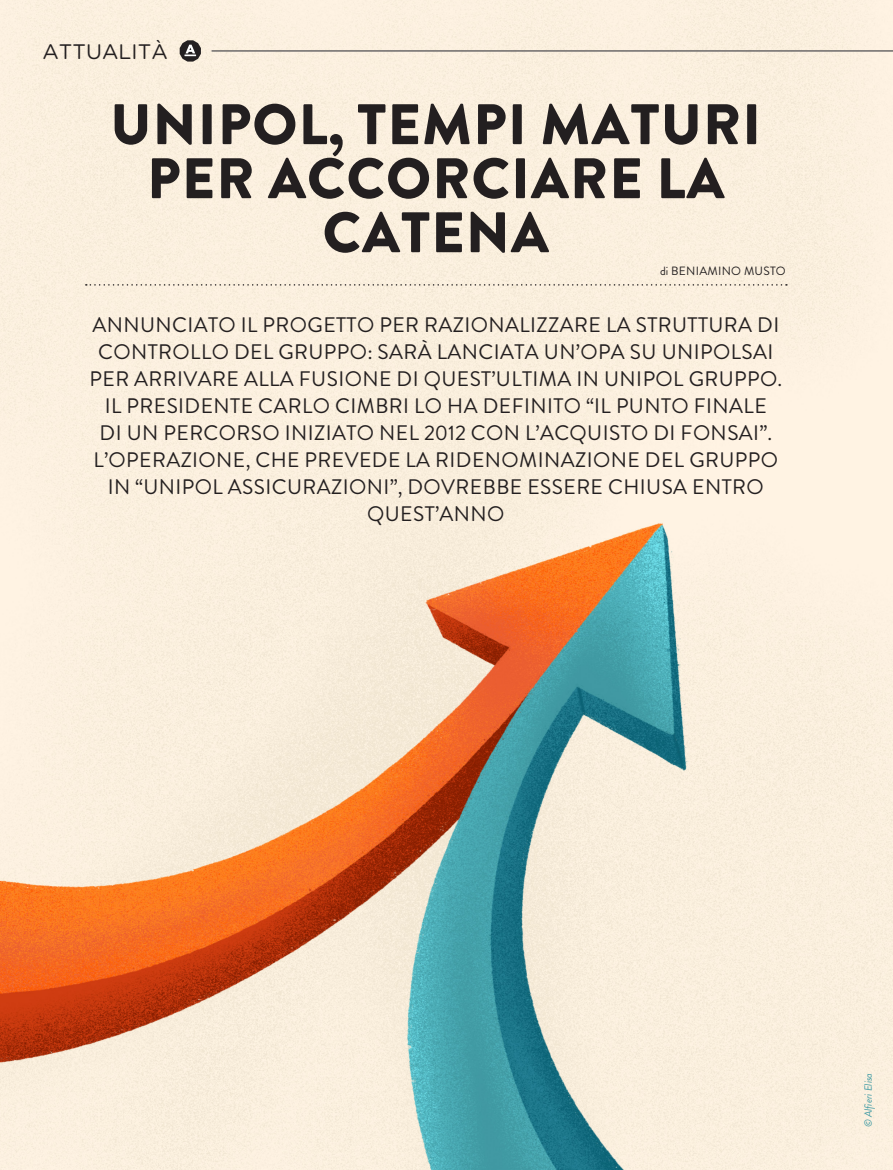
<style>
.page{position:relative;width:893px;height:1170px;background:#fff}
.page>*{position:absolute;margin:0;border:0;box-sizing:border-box;transform-origin:0 0}
.t1{font:900 57px/54px "Brandon Grotesque";letter-spacing:.02em;color:#231f20;text-align:center}
.t2{font:21px/27px "Brandon Grotesque";letter-spacing:.02em;color:#231f20;text-align:center}
.t3{font:21px "Gotham Rounded";color:#231f20}
.t4{font:12px "Brandon Grotesque";letter-spacing:.02em;color:#231f20}
.t5{font:italic 10.5px "Brandon Grotesque";color:#419ba4}
</style>
<div class="page">
<img style="left:0;top:0;width:893px;height:1169px">
<svg style="left:86px;top:284px;width:701px;height:1px"></svg>
<svg style="left:180px;top:40px;width:21px;height:22px"></svg>
<hr style="left:212px;top:51px;width:681px;height:1px;background:#231f20">
<p class="t3" style="left:43px;top:37px;width:127px">ATTUALITÀ</p>
<h1 class="t1" style="left:110px;top:98px;width:652px">UNIPOL, TEMPI MATURI<br>PER ACCORCIARE LA<br>CATENA</h1>
<p class="t4" style="left:660px;top:262px;width:127px">di BENIAMINO MUSTO</p>
<p class="t2" style="left:90px;top:311px;width:694px">ANNUNCIATO IL PROGETTO PER RAZIONALIZZARE LA STRUTTURA DI CONTROLLO DEL GRUPPO: SARÀ LANCIATA UN’OPA SU UNIPOLSAI PER ARRIVARE ALLA FUSIONE DI QUEST’ULTIMA IN UNIPOL GRUPPO.<br>IL PRESIDENTE CARLO CIMBRI LO HA DEFINITO “IL PUNTO FINALE<br>DI UN PERCORSO INIZIATO NEL 2012 CON L’ACQUISTO DI FONSAI”.<br>L’OPERAZIONE, CHE PREVEDE LA RIDENOMINAZIONE DEL GRUPPO IN “UNIPOL ASSICURAZIONI”, DOVREBBE ESSERE CHIUSA ENTRO QUEST’ANNO</p>
<p class="t5" style="left:861px;top:1127px;width:56px;rotate:-90deg">© Alfieri Elisa</p>
</div>
